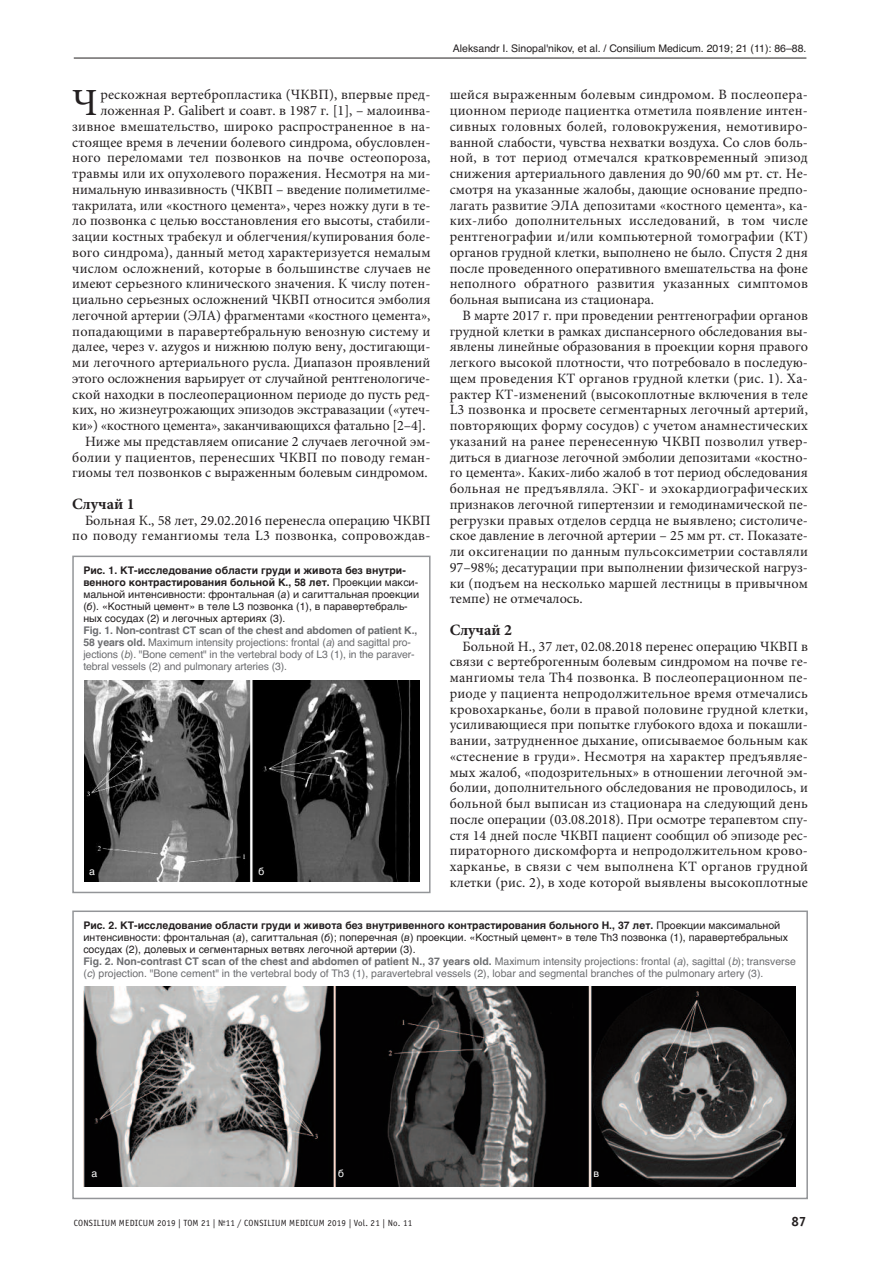
<style>
.page{position:relative;width:893px;height:1263px;background:#fff}
.page>*{position:absolute;margin:0;border:0;box-sizing:border-box;transform-origin:0 0}
.t1{font:38.4px "Minion Pro";color:#231f20}
.t2{font:700 15.75px "Minion Pro";color:#231f20}
.t3{font:14.25px/15.8px "Minion Pro";letter-spacing:.005em;color:#231f20;text-align:justify}
.t4{font:14.25px "Minion Pro";letter-spacing:-.015em;color:#231f20}
.t5{font:700 13.5px "Officina Sans C";color:#231f20}
.t6{font:10.5px/12px "Helvetica";color:#231f20}
.t7{font:10.5px/12px "Helvetica";letter-spacing:-.01em;color:#6c6d70}
.t8{font:10.5px "Helvetica";color:#fff}
.t9{font:9px "Officina Sans C";letter-spacing:.025em;color:#231f20}
.s1{font-weight:700}
.s2{font-style:italic}
.s3{font-weight:700;color:#6c6d70}
.s4{color:#6c6d70}
.s5{font-style:italic;color:#6c6d70}
</style>
<div class="page">
<hr style="left:74px;top:58px;width:732px;height:1px;background:#231f20">
<div style="left:72px;top:556px;width:359px;height:337px;border:2px solid #939598"></div>
<img style="left:84px;top:681px;width:335px;height:201px">
<div style="left:72px;top:910px;width:736px;height:289px;border:2px solid #939598"></div>
<img style="left:84px;top:986px;width:712px;height:200px">
<h1 class="t1" style="left:72px;top:88px;width:27px">Ч</h1>
<p class="t3" style="left:100px;top:88px;width:332px">рескожная вертебропластика (ЧКВП), впервые пред-</p>
<p class="t3" style="left:100px;top:104px;width:332px">ложенная P. Galibert и соавт. в 1987 г. [1], – малоинва-</p>
<p class="t3" style="left:72px;top:120px;width:360px">зивное вмешательство, широко распространенное в на-</p>
<p class="t3" style="left:72px;top:135px;width:360px">стоящее время в лечении болевого синдрома, обусловлен-</p>
<p class="t3" style="left:72px;top:151px;width:360px">ного переломами тел позвонков на почве остеопороза,</p>
<p class="t3" style="left:72px;top:167px;width:360px">травмы или их опухолевого поражения. Несмотря на ми-</p>
<p class="t3" style="left:72px;top:183px;width:360px">нимальную инвазивность (ЧКВП – введение полиметилме-</p>
<p class="t3" style="left:72px;top:198px;width:360px">такрилата, или «костного цемента», через ножку дуги в те-</p>
<p class="t3" style="left:72px;top:214px;width:360px">ло позвонка с целью восстановления его высоты, стабили-</p>
<p class="t3" style="left:72px;top:230px;width:360px">зации костных трабекул и облегчения/купирования боле-</p>
<p class="t3" style="left:72px;top:246px;width:360px">вого синдрома), данный метод характеризуется немалым</p>
<p class="t3" style="left:72px;top:261px;width:360px">числом осложнений, которые в большинстве случаев не</p>
<p class="t3" style="left:72px;top:277px;width:360px">имеют серьезного клинического значения. К числу потен-</p>
<p class="t3" style="left:72px;top:293px;width:360px">циально серьезных осложнений ЧКВП относится эмболия</p>
<p class="t3" style="left:72px;top:309px;width:360px">легочной артерии (ЭЛА) фрагментами «костного цемента»,</p>
<p class="t3" style="left:72px;top:324px;width:360px">попадающими в паравертебральную венозную систему и</p>
<p class="t3" style="left:72px;top:340px;width:360px">далее, через v. azygos и нижнюю полую вену, достигающи-</p>
<p class="t3" style="left:72px;top:356px;width:360px">ми легочного артериального русла. Диапазон проявлений</p>
<p class="t3" style="left:72px;top:372px;width:360px">этого осложнения варьирует от случайной рентгенологиче-</p>
<p class="t3" style="left:72px;top:387px;width:360px">ской находки в послеоперационном периоде до пусть ред-</p>
<p class="t3" style="left:72px;top:403px;width:360px">ких, но жизнеугрожающих эпизодов экстравазации («утеч-</p>
<p class="t4" style="left:72px;top:420px;width:355px">ки») «костного цемента», заканчивающихся фатально [2–4].</p>
<p class="t3" style="left:85px;top:435px;width:347px">Ниже мы представляем описание 2 случаев легочной эм-</p>
<p class="t3" style="left:72px;top:450px;width:360px">болии у пациентов, перенесших ЧКВП по поводу геман-</p>
<p class="t3" style="left:72px;top:466px;width:357px">гиомы тел позвонков с выраженным болевым синдромом.</p>
<p class="t2" style="left:72px;top:498px;width:64px">Случай 1</p>
<p class="t3" style="left:72px;top:513px;width:360px;text-align:right">Больная К., 58 лет, 29.02.2016 перенесла операцию ЧКВП по поводу гемангиомы тела L3 позвонка, сопровождав-</p>
<p class="t6" style="left:83px;top:564px;width:337px"><span class="s1">Рис. 1. КТ-исследование области груди и живота без внутри&shy;венного контрастирования больной К., 58 лет.</span> Проекции макси&shy;мальной интенсивности: фронтальная (<span class="s2">а</span>) и сагиттальная проекции (<span class="s2">б</span>). «Костный цемент» в теле L3 позвонка (1), в паравертебраль&shy;ных сосудах (2) и легочных артериях (3).</p>
<p class="t7" style="left:83px;top:624px;width:336px"><span class="s1">Fig. 1. Non-contrast CT scan of the chest and abdomen of patient K., 58 years old.</span> Maximum intensity projections: frontal (<span class="s2">a</span>) and sagittal pro&shy;jections (<span class="s2">b</span>). "Bone cement" in the vertebral body of L3 (1), in the paraver&shy;tebral vessels (2) and pulmonary arteries (3).</p>
<p class="t8" style="left:89px;top:865px;width:7px">а</p>
<p class="t8" style="left:259px;top:865px;width:7px">б</p>
<p class="t6" style="left:453px;top:43px;width:355px">Aleksandr I. Sinopal'nikov, et al. / Consilium Medicum. 2019; 21 (11): 86–88.</p>
<p class="t3" style="left:450px;top:88px;width:360px">шейся выраженным болевым синдромом. В послеопера&shy;ционном периоде пациентка отметила появление интен&shy;сивных головных болей, головокружения, немотивиро&shy;ванной слабости, чувства нехватки воздуха. Со слов боль&shy;ной, в тот период отмечался кратковременный эпизод снижения артериального давления до 90/60 мм рт. ст. Не&shy;смотря на указанные жалобы, дающие основание предпо&shy;лагать развитие ЭЛА депозитами «костного цемента», ка&shy;ких-либо дополнительных исследований, в том числе рентгенографии и/или компьютерной томографии (КТ) органов грудной клетки, выполнено не было. Спустя 2 дня после проведенного оперативного вмешательства на фоне неполного обратного развития указанных симптомов больная выписана из стационара.</p>
<p class="t3" style="left:450px;top:309px;width:360px;text-indent:13px">В марте 2017 г. при проведении рентгенографии органов грудной клетки в рамках диспансерного обследования вы&shy;явлены линейные образования в проекции корня правого легкого высокой плотности, что потребовало в последую&shy;щем проведения КТ органов грудной клетки (рис. 1). Ха&shy;рактер КТ-изменений (высокоплотные включения в теле L3 позвонка и просвете сегментарных легочный артерий, повторяющих форму сосудов) с учетом анамнестических указаний на ранее перенесенную ЧКВП позволил утвер&shy;диться в диагнозе легочной эмболии депозитами «костно&shy;го цемента». Каких-либо жалоб в тот период обследования больная не предъявляла. ЭКГ- и эхокардиографических признаков легочной гипертензии и гемодинамической пе&shy;регрузки правых отделов сердца не выявлено; систоличе&shy;ское давление в легочной артерии – 25 мм рт. ст. Показате&shy;ли оксигенации по данным пульсоксиметрии составляли 97–98%; десатурации при выполнении физической нагруз&shy;ки (подъем на несколько маршей лестницы в привычном темпе) не отмечалось.</p>
<p class="t2" style="left:450px;top:624px;width:64px">Случай 2</p>
<p class="t3" style="left:450px;top:639px;width:360px;text-indent:13px">Больной Н., 37 лет, 02.08.2018 перенес операцию ЧКВП в связи с вертеброгенным болевым синдромом на почве ге&shy;мангиомы тела Th4 позвонка. В послеоперационном пе&shy;риоде у пациента непродолжительное время отмечались кровохарканье, боли в правой половине грудной клетки, усиливающиеся при попытке глубокого вдоха и покашли&shy;вании, затрудненное дыхание, описываемое больным как «стеснение в груди». Несмотря на характер предъявляе&shy;мых жалоб, «подозрительных» в отношении легочной эм&shy;болии, дополнительного обследования не проводилось, и больной был выписан из стационара на следующий день после операции (03.08.2018). При осмотре терапевтом спу&shy;стя 14 дней после ЧКВП пациент сообщил об эпизоде рес&shy;пираторного дискомфорта и непродолжительном крово&shy;харканье, в связи с чем выполнена КТ органов грудной клетки (рис. 2), в ходе которой выявлены высокоплотные</p>
<p class="t6" style="left:83px;top:920px;width:714px"><span class="s1">Рис. 2. КТ-исследование области груди и живота без внутривенного контрастирования больного Н., 37 лет.</span> Проекции максимальной интенсивности: фронтальная (<span class="s2">а</span>), сагиттальная (<span class="s2">б</span>); поперечная (<span class="s2">в</span>) проекции. «Костный цемент» в теле Th3 позвонка (1), паравертебральных сосудах (2), долевых и сегментарных ветвях легочной артерии (3).<br><span class="s3">Fig. 2. Non-contrast CT scan of the chest and abdomen of patient N., 37 years old.</span> <span class="s4">Maximum intensity projections: frontal (</span><span class="s5">a</span><span class="s4">), sagittal (</span><span class="s5">b</span><span class="s4">); transverse (</span><span class="s5">c</span><span class="s4">) projection. "Bone cement" in the vertebral body of Th3 (1), paravertebral vessels (2), lobar and segmental branches of the pulmonary artery (3).</span></p>
<p class="t8" style="left:91px;top:1167px;width:7px">а</p>
<p class="t8" style="left:338px;top:1167px;width:7px">б</p>
<p class="t8" style="left:594px;top:1167px;width:7px">в</p>
<p class="t9" style="left:74px;top:1218px;width:340px">CONSILIUM MEDICUM 2019 | ТОМ 21 | №11 / CONSILIUM MEDICUM 2019 | Vol. 21 | No. 11</p>
<p class="t5" style="left:791px;top:1214px;width:17px">87</p>
</div>
